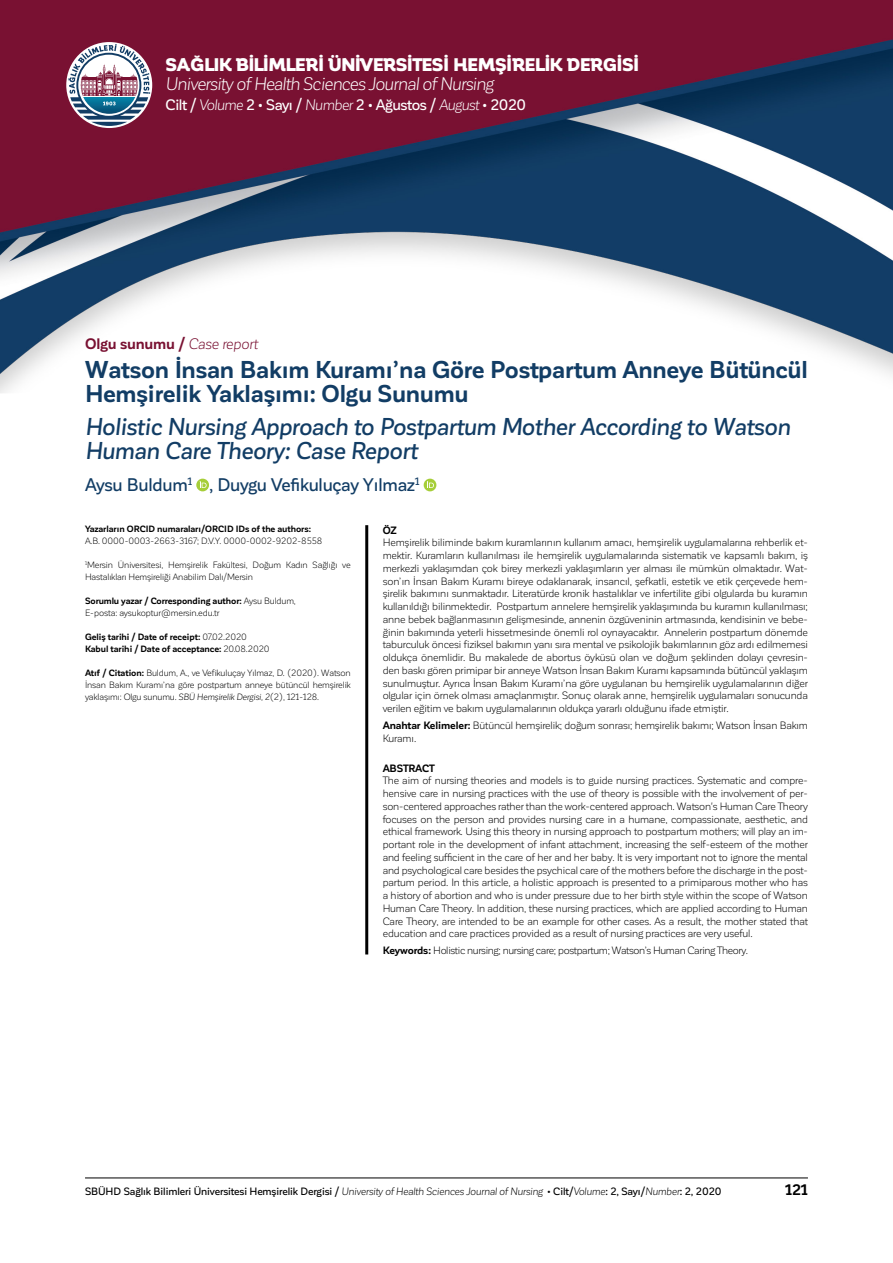
<style>
.page{position:relative;width:893px;height:1263px;background:#fff}
.page>*{position:absolute;margin:0;border:0;box-sizing:border-box;transform-origin:0 0}
.t1{font:italic 500 24px/24px "Corporative Sans";letter-spacing:-.01em;color:#123d65}
.t2{font:700 24px/24px "Corporative Sans";letter-spacing:-.01em;color:#123d65}
.t3{font:900 18px "Corporative";letter-spacing:-.035em;color:#fff}
.t4{font:italic 18px "Corporative Sans";letter-spacing:-.035em;color:#fff}
.t5{font:500 18px "Corporative Sans";letter-spacing:-.015em;color:#123d65}
.t6{font:500 15px "Corporative Sans";letter-spacing:-.03em;color:#fff}
.t7{font:700 15px "Corporative Sans";letter-spacing:-.015em;color:#791132}
.t8{font:700 15px "Corporative Sans";color:#000}
.t9{font:10.5px/12.8px "Corporative Sans";letter-spacing:-.015em;color:#000;text-align:justify}
.t10{font:500 10.5px "Corporative Sans";letter-spacing:-.01em;color:#000}
.t11{font:10.5px "Corporative Sans";letter-spacing:-.035em;color:#000}
.t12{font:700 10.5px "Corporative Sans";letter-spacing:-.02em;color:#000}
.t13{font:9px/12px "Corporative Sans";letter-spacing:-.015em;color:#000}
.t14{font:700 9px/12px "Corporative Sans";letter-spacing:-.01em;color:#000}
.s1{font-weight:400;font-style:italic}
.s2{font-weight:700}
.s3{font-weight:400}
.s4{font-style:italic}
</style>
<div class="page">
<img style="left:0;top:0;width:893px;height:393px">
<svg style="left:68px;top:44px;width:82px;height:82px"></svg>
<svg style="left:196px;top:479px;width:13px;height:12px"></svg>
<svg style="left:200px;top:481px;width:7px;height:7px"></svg>
<div style="left:424px;top:479px;width:12px;height:12px;background:#a6ce39;border-radius:50%"></div>
<svg style="left:427px;top:481px;width:7px;height:7px"></svg>
<hr style="left:365px;top:525px;width:3px;height:429px;background:#000">
<hr style="left:85px;top:1178px;width:723px;height:1px;background:#000">
<h2 class="t3" style="left:166px;top:54px;width:475px">SAĞLIK BİLİMLERİ ÜNİVERSİTESİ HEMŞİRELİK DERGİSİ</h2>
<h2 class="t4" style="left:166px;top:74px;width:330px">University of Health Sciences Journal of Nursing</h2>
<h3 class="t6" style="left:166px;top:96px;width:362px">Cilt / <span class="s1">Volume</span> 2 • Sayı / <span class="s1">Number</span> 2 • Ağustos / <span class="s1">August</span> • 2020</h3>
<h3 class="t7" style="left:85px;top:335px;width:174px">Olgu sunumu / <span class="s1">Case report</span></h3>
<h1 class="t2" style="left:85px;top:358px;width:724px">Watson İnsan Bakım Kuramı’na Göre Postpartum Anneye Bütüncül<br>Hemşirelik Yaklaşımı: Olgu Sunumu</h1>
<h1 class="t1" style="left:85px;top:415px;width:707px">Holistic Nursing Approach to Postpartum Mother According to Watson<br>Human Care Theory: Case Report</h1>
<h2 class="t5" style="left:85px;top:475px;width:336px">Aysu Buldum<sup>1</sup> , Duygu Vefikuluçay Yılmaz<sup>1</sup></h2>
<p class="t14" style="left:85px;top:523px;width:228px">Yazarların ORCID numaraları/ORCID IDs of the authors:</p>
<p class="t13" style="left:85px;top:535px;width:239px">A.B. 0000-0003-2663-3167; D.V.Y. 0000-0002-9202-8558</p>
<p class="t13" style="left:85px;top:559px;width:267px"><sup>1</sup>Mersin Üniversitesi, Hemşirelik Fakültesi, Doğum Kadın Sağlığı ve<br>Hastalıkları Hemşireliği Anabilim Dalı/Mersin</p>
<p class="t13" style="left:85px;top:595px;width:212px"><span class="s2">Sorumlu yazar / Corresponding author:</span> Aysu Buldum,<br>E-posta: aysukoptur@mersin.edu.tr</p>
<p class="t14" style="left:85px;top:631px;width:186px">Geliş tarihi / Date of receipt: <span class="s3">07.02.2020<br></span>Kabul tarihi / Date of acceptance: <span class="s3">20.08.2020</span></p>
<p class="t13" style="left:85px;top:667px;width:267px;text-align:justify"><span class="s2">Atıf / Citation:</span> Buldum, A., ve Vefikuluçay Yılmaz, D. (2020). Watson İnsan Bakım Kuramı’na göre postpartum anneye bütüncül hemşirelik yaklaşımı: Olgu sunumu. <span class="s4">SBÜ Hemşirelik Dergisi, 2</span>(2), 121-128.</p>
<p class="t12" style="left:383px;top:524px;width:16px">ÖZ</p>
<p class="t9" style="left:383px;top:536px;width:427px">Hemşirelik biliminde bakım kuramlarının kullanım amacı, hemşirelik uygulamalarına rehberlik et&shy;mektir. Kuramların kullanılması ile hemşirelik uygulamalarında sistematik ve kapsamlı bakım, iş merkezli yaklaşımdan çok birey merkezli yaklaşımların yer alması ile mümkün olmaktadır. Wat&shy;son’ın İnsan Bakım Kuramı bireye odaklanarak, insancıl, şefkatli, estetik ve etik çerçevede hem&shy;şirelik bakımını sunmaktadır. Literatürde kronik hastalıklar ve infertilite gibi olgularda bu kuramın kullanıldığı bilinmektedir. Postpartum annelere hemşirelik yaklaşımında bu kuramın kullanılması; anne bebek bağlanmasının gelişmesinde, annenin özgüveninin artmasında, kendisinin ve bebe&shy;ğinin bakımında yeterli hissetmesinde önemli rol oynayacaktır. Annelerin postpartum dönemde taburculuk öncesi fiziksel bakımın yanı sıra mental ve psikolojik bakımlarının göz ardı edilmemesi oldukça önemlidir. Bu makalede de abortus öyküsü olan ve doğum şeklinden dolayı çevresin&shy;den baskı gören primipar bir anneye Watson İnsan Bakım Kuramı kapsamında bütüncül yaklaşım sunulmuştur. Ayrıca İnsan Bakım Kuramı’na göre uygulanan bu hemşirelik uygulamalarının diğer olgular için örnek olması amaçlanmıştır. Sonuç olarak anne, hemşirelik uygulamaları sonucunda verilen eğitim ve bakım uygulamalarının oldukça yararlı olduğunu ifade etmiştir.</p>
<p class="t9" style="left:383px;top:719px;width:427px"><span class="s2">Anahtar Kelimeler:</span> Bütüncül hemşirelik; doğum sonrası; hemşirelik bakımı; Watson İnsan Bakım<br>Kuramı.</p>
<p class="t12" style="left:383px;top:762px;width:54px">ABSTRACT</p>
<p class="t9" style="left:383px;top:774px;width:427px">The aim of nursing theories and models is to guide nursing practices. Systematic and compre&shy;hensive care in nursing practices with the use of theory is possible with the involvement of per&shy;son-centered approaches rather than the work-centered approach. Watson's Human Care Theory focuses on the person and provides nursing care in a humane, compassionate, aesthetic, and ethical framework. Using this theory in nursing approach to postpartum mothers; will play an im&shy;portant role in the development of infant attachment, increasing the self-esteem of the mother and feeling sufficient in the care of her and her baby. It is very important not to ignore the mental and psychological care besides the psychical care of the mothers before the discharge in the post&shy;partum period. In this article, a holistic approach is presented to a primiparous mother who has a history of abortion and who is under pressure due to her birth style within the scope of Watson Human Care Theory. In addition, these nursing practices, which are applied according to Human Care Theory, are intended to be an example for other cases. As a result, the mother stated that education and care practices provided as a result of nursing practices are very useful.</p>
<p class="t11" style="left:383px;top:945px;width:367px"><span class="s2">Keywords:</span> Holistic nursing; nursing care; postpartum; Watson’s Human Caring Theory.</p>
<p class="t10" style="left:85px;top:1186px;width:638px">SBÜHD Sağlık Bilimleri Üniversitesi Hemşirelik Dergisi / <span class="s1">University of Health Sciences Journal of Nursing</span> • Cilt/<span class="s1">Volume</span>: 2, Sayı/<span class="s1">Number</span>: 2, 2020</p>
<h3 class="t8" style="left:786px;top:1181px;width:24px">121</h3>
</div>
